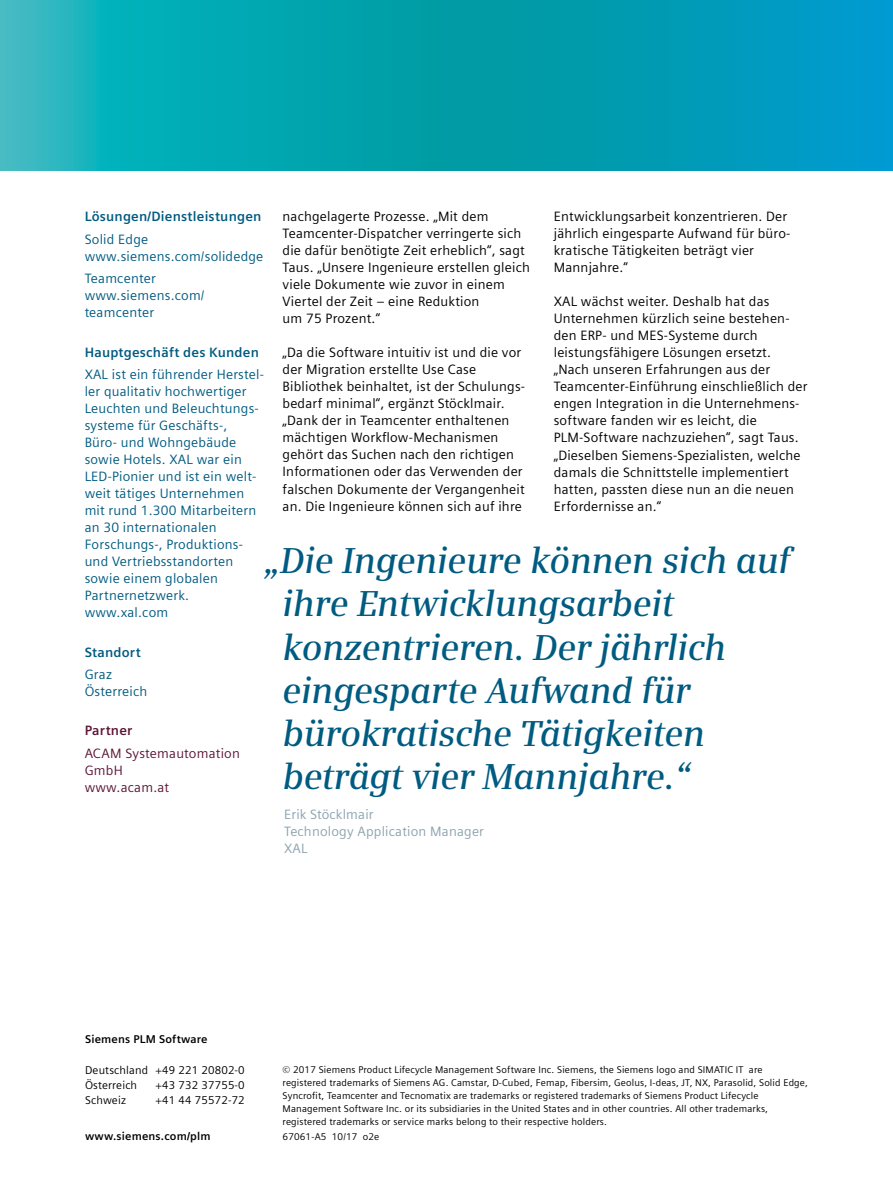
<style>
.page{position:relative;width:893px;height:1191px;background:#fff}
.page>*{position:absolute;margin:0;border:0;box-sizing:border-box;transform-origin:0 0}
.t1{font:italic 600 36px/43.2px "Siemens Serif";letter-spacing:-.01em;color:#005b81}
.t2{font:13.5px/17px "Siemens Sans Global";letter-spacing:.015em;color:#000}
.t3{font:13.5px/17px "Siemens Sans Global";letter-spacing:.015em;color:#005b81}
.t4{font:700 13.5px "Siemens Sans Global";letter-spacing:.015em;color:#005b81}
.t5{font:13.5px/17px "Siemens Sans Global";letter-spacing:.015em;color:#8ca3af}
.t6{font:13.5px/17px "Siemens Sans Global";letter-spacing:.015em;color:#5d1536}
.t7{font:700 13.5px "Siemens Sans Global";letter-spacing:.015em;color:#5d1536}
.t8{font:11.25px/14.9px "Siemens Sans Global";letter-spacing:.015em;color:#000}
.t9{font:700 11.25px "Siemens Sans Global";letter-spacing:.015em;color:#000}
.t10{font:9.75px/13px "Siemens Sans Global";letter-spacing:.015em;color:#000}
</style>
<div class="page">
<svg style="left:0;top:0;width:893px;height:170px;background:#05a2b5"></svg>
<p class="t4" style="left:85px;top:209px;width:178px">Lösungen/Dienstleistungen</p>
<p class="t3" style="left:85px;top:231px;width:180px">Solid Edge www.siemens.com/solidedge</p>
<p class="t3" style="left:85px;top:270px;width:121px">Teamcenter www.siemens.com/ teamcenter</p>
<p class="t4" style="left:85px;top:344px;width:176px">Hauptgeschäft des Kunden</p>
<p class="t3" style="left:85px;top:366px;width:181px">XAL ist ein führender Herstel&shy;ler qualitativ hochwertiger<br>Leuchten und Beleuchtungs&shy;systeme für Geschäfts-,<br>Büro- und Wohngebäude sowie Hotels. XAL war ein<br>LED-Pionier und ist ein welt&shy;weit tätiges Unternehmen mit rund 1.300 Mitarbeitern an 30 internationalen<br>Forschungs-, Produktions&shy;und Vertriebsstandorten sowie einem globalen<br>Partnernetzwerk. www.xal.com</p>
<p class="t4" style="left:85px;top:644px;width:58px">Standort</p>
<p class="t3" style="left:85px;top:666px;width:64px">Graz<br>Österreich</p>
<p class="t7" style="left:85px;top:723px;width:49px">Partner</p>
<p class="t6" style="left:85px;top:745px;width:157px">ACAM Systemautomation<br>GmbH<br>www.acam.at</p>
<p class="t2" style="left:283px;top:209px;width:249px">nachgelagerte Prozesse. „Mit dem Teamcenter-Dispatcher verringerte sich die dafür benötigte Zeit erheblich“, sagt Taus. „Unsere Ingenieure erstellen gleich viele Dokumente wie zuvor in einem Viertel der Zeit – eine Reduktion<br>um 75 Prozent.“</p>
<p class="t2" style="left:283px;top:345px;width:244px">„Da die Software intuitiv ist und die vor der Migration erstellte Use Case Bibliothek beinhaltet, ist der Schulungs&shy;bedarf minimal“, ergänzt Stöcklmair. „Dank der in Teamcenter enthaltenen mächtigen Workflow-Mechanismen gehört das Suchen nach den richtigen Informationen oder das Verwenden der falschen Dokumente der Vergangenheit an. Die Ingenieure können sich auf ihre</p>
<p class="t2" style="left:554px;top:209px;width:238px">Entwicklungsarbeit konzentrieren. Der jährlich eingesparte Aufwand für büro&shy;kratische Tätigkeiten beträgt vier<br>Mannjahre.“</p>
<p class="t2" style="left:554px;top:294px;width:255px">XAL wächst weiter. Deshalb hat das Unternehmen kürzlich seine bestehen&shy;den ERP- und MES-Systeme durch leistungsfähigere Lösungen ersetzt. „Nach unseren Erfahrungen aus der Teamcenter-Einführung einschließlich der engen Integration in die Unternehmens&shy;software fanden wir es leicht, die PLM-Software nachzuziehen“, sagt Taus. „Dieselben Siemens-Spezialisten, welche damals die Schnittstelle implementiert hatten, passten diese nun an die neuen Erfordernisse an.“</p>
<h1 class="t1" style="left:283px;top:539px;width:510px;text-indent:-18px">„Die Ingenieure können sich auf ihre Entwicklungsarbeit konzentrieren. Der jährlich eingesparte Aufwand für bürokratische Tätigkeiten beträgt vier Mannjahre.“</h1>
<p class="t5" style="left:284px;top:806px;width:201px">Erik Stöcklmair<br>Technology Application Manager<br>XAL</p>
<p class="t9" style="left:85px;top:1032px;width:124px">Siemens PLM Software</p>
<p class="t8" style="left:85px;top:1063px;width:161px">Deutschland +49 221 20802-0<br>Österreich</p>
<p class="t8" style="left:156px;top:1078px;width:91px">+43 732 37755-0</p>
<p class="t8" style="left:85px;top:1092px;width:42px">Schweiz</p>
<p class="t8" style="left:156px;top:1092px;width:91px">+41 44 75572-72</p>
<p class="t10" style="left:283px;top:1063px;width:527px">© 2017 Siemens Product Lifecycle Management Software Inc. Siemens, the Siemens logo and SIMATIC IT are registered trademarks of Siemens AG. Camstar, D-Cubed, Femap, Fibersim, Geolus, I-deas, JT, NX, Parasolid, Solid Edge, Syncrofit, Teamcenter and Tecnomatix are trademarks or registered trademarks of Siemens Product Lifecycle Management Software Inc. or its subsidiaries in the United States and in other countries. All other trademarks, registered trademarks or service marks belong to their respective holders.</p>
<p class="t9" style="left:85px;top:1129px;width:127px">www.siemens.com/plm</p>
<p class="t10" style="left:283px;top:1130px;width:98px">67061-A5 10/17 o2e</p>
</div>
